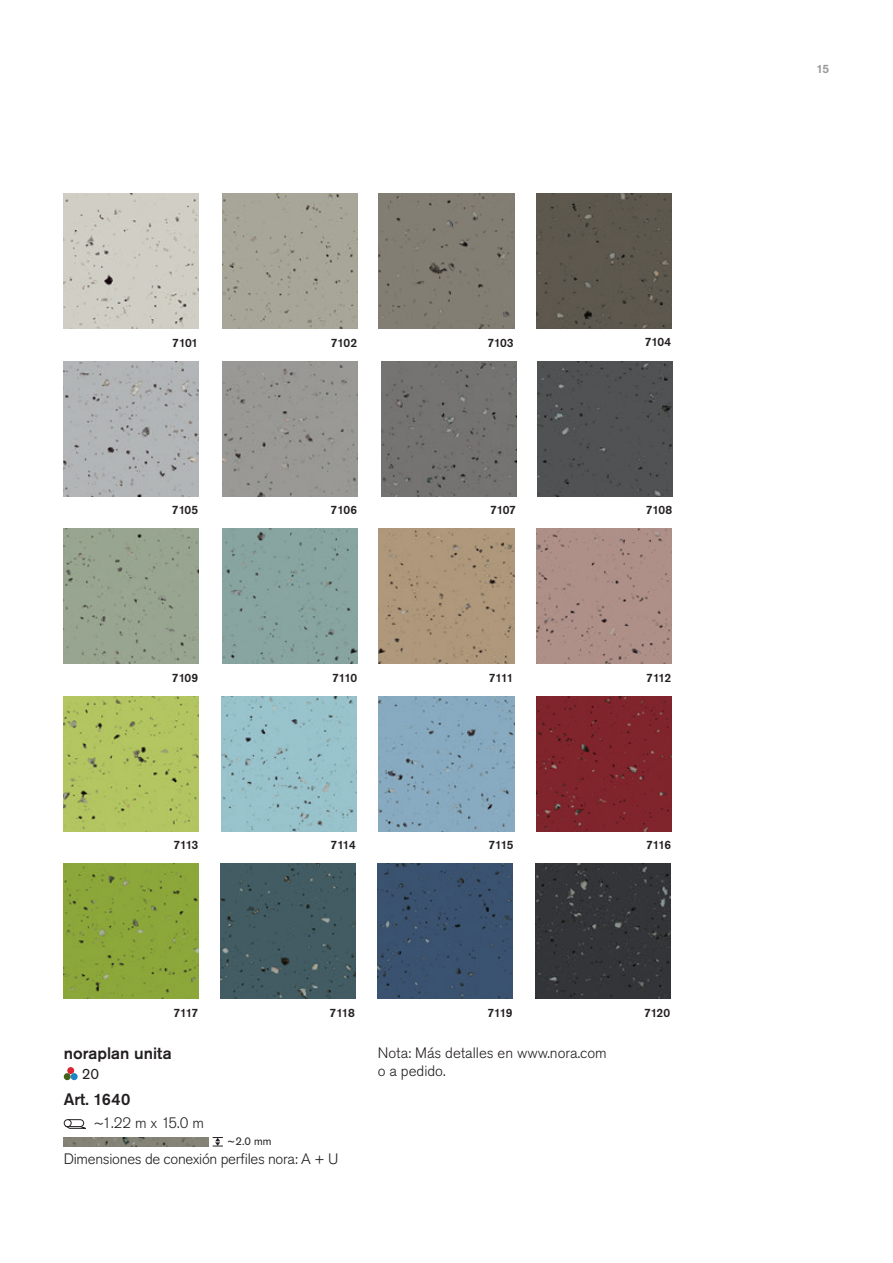
<style>
.page{position:relative;width:893px;height:1263px;background:#fff}
.page>*{position:absolute;margin:0;border:0;box-sizing:border-box;transform-origin:0 0}
.t1{font:500 16.5px "Akzidenz Grotesk Pro";color:#231f20}
.t2{font:300 15px "Akzidenz Grotesk Pro";letter-spacing:-.02em;color:#231f20}
.t3{font:300 15px/18px "Akzidenz Grotesk Pro";color:#231f20}
.t4{font:15px "Akzidenz Grotesk Pro";color:#231f20}
.t5{font:500 12px "Akzidenz Grotesk Pro";letter-spacing:-.04em;color:#231f20}
.t6{font:500 12px "Akzidenz Grotesk Pro";color:#969598}
.t7{font:11.25px "Akzidenz Grotesk Pro";color:#231f20}
</style>
<div class="page">
<img style="left:64px;top:1137px;width:144px;height:9px">
<svg style="left:213px;top:1137px;width:10px;height:10px"></svg>
<img style="left:64px;top:194px;width:135px;height:135px">
<div style="left:222px;top:361px;width:135px;height:135px;background:#999895"></div>
<div style="left:64px;top:529px;width:135px;height:135px;background:#98a590"></div>
<img style="left:537px;top:696px;width:135px;height:135px">
<div style="left:222px;top:194px;width:135px;height:135px;background:#a7a698"></div>
<div style="left:381px;top:361px;width:135px;height:135px;background:#747371"></div>
<div style="left:222px;top:529px;width:135px;height:135px;background:#87a5a1"></div>
<img style="left:64px;top:864px;width:135px;height:135px">
<div style="left:379px;top:194px;width:135px;height:135px;background:#837e74"></div>
<div style="left:538px;top:361px;width:135px;height:135px;background:#505253"></div>
<img style="left:64px;top:696px;width:135px;height:135px">
<img style="left:220px;top:864px;width:135px;height:135px">
<div style="left:537px;top:194px;width:135px;height:135px;background:#5d584e"></div>
<img style="left:379px;top:529px;width:135px;height:135px">
<img style="left:221px;top:696px;width:135px;height:135px">
<div style="left:378px;top:864px;width:135px;height:135px;background:#3a5270"></div>
<img style="left:64px;top:361px;width:135px;height:135px">
<div style="left:537px;top:529px;width:135px;height:135px;background:#ae9088"></div>
<img style="left:379px;top:696px;width:135px;height:135px">
<img style="left:535px;top:864px;width:135px;height:135px">
<div style="left:67px;top:1067px;width:7px;height:7px;background:#dd252f;border-radius:50%"></div>
<div style="left:64px;top:1073px;width:7px;height:7px;background:#456018;border-radius:50%"></div>
<div style="left:71px;top:1073px;width:7px;height:7px;background:#1b85c4;border-radius:50%"></div>
<svg style="left:64px;top:1119px;width:22px;height:10px"></svg>
<p class="t6" style="left:816px;top:61px;width:14px">15</p>
<p class="t5" style="left:172px;top:335px;width:28px">7101</p>
<p class="t5" style="left:331px;top:335px;width:28px">7102</p>
<p class="t5" style="left:487px;top:335px;width:28px">7103</p>
<p class="t5" style="left:645px;top:334px;width:28px">7104</p>
<p class="t5" style="left:172px;top:502px;width:28px">7105</p>
<p class="t5" style="left:331px;top:502px;width:28px">7106</p>
<p class="t5" style="left:490px;top:502px;width:27px">7107</p>
<p class="t5" style="left:646px;top:502px;width:28px">7108</p>
<p class="t5" style="left:172px;top:670px;width:28px">7109</p>
<p class="t5" style="left:332px;top:670px;width:27px">7110</p>
<p class="t5" style="left:489px;top:670px;width:26px">7111</p>
<p class="t5" style="left:646px;top:670px;width:26px">7112</p>
<p class="t5" style="left:173px;top:837px;width:27px">7113</p>
<p class="t5" style="left:331px;top:837px;width:27px">7114</p>
<p class="t5" style="left:488px;top:837px;width:27px">7115</p>
<p class="t5" style="left:646px;top:837px;width:27px">7116</p>
<p class="t5" style="left:174px;top:1005px;width:26px">7117</p>
<p class="t5" style="left:330px;top:1005px;width:27px">7118</p>
<p class="t5" style="left:487px;top:1005px;width:27px">7119</p>
<p class="t5" style="left:644px;top:1005px;width:28px">7120</p>
<h1 class="t1" style="left:64px;top:1042px;width:109px">noraplan unita</h1>
<p class="t4" style="left:82px;top:1064px;width:19px">20</p>
<h1 class="t1" style="left:64px;top:1089px;width:68px">Art. 1640</h1>
<p class="t2" style="left:93px;top:1113px;width:112px">~1.22 m x 15.0 m</p>
<p class="t2" style="left:64px;top:1149px;width:276px">Dimensiones de conexión perfiles nora: A + U</p>
<p class="t7" style="left:227px;top:1134px;width:46px">~2.0 mm</p>
<p class="t3" style="left:378px;top:1043px;width:230px">Nota: Más detalles en www.nora.com o a pedido.</p>
</div>
